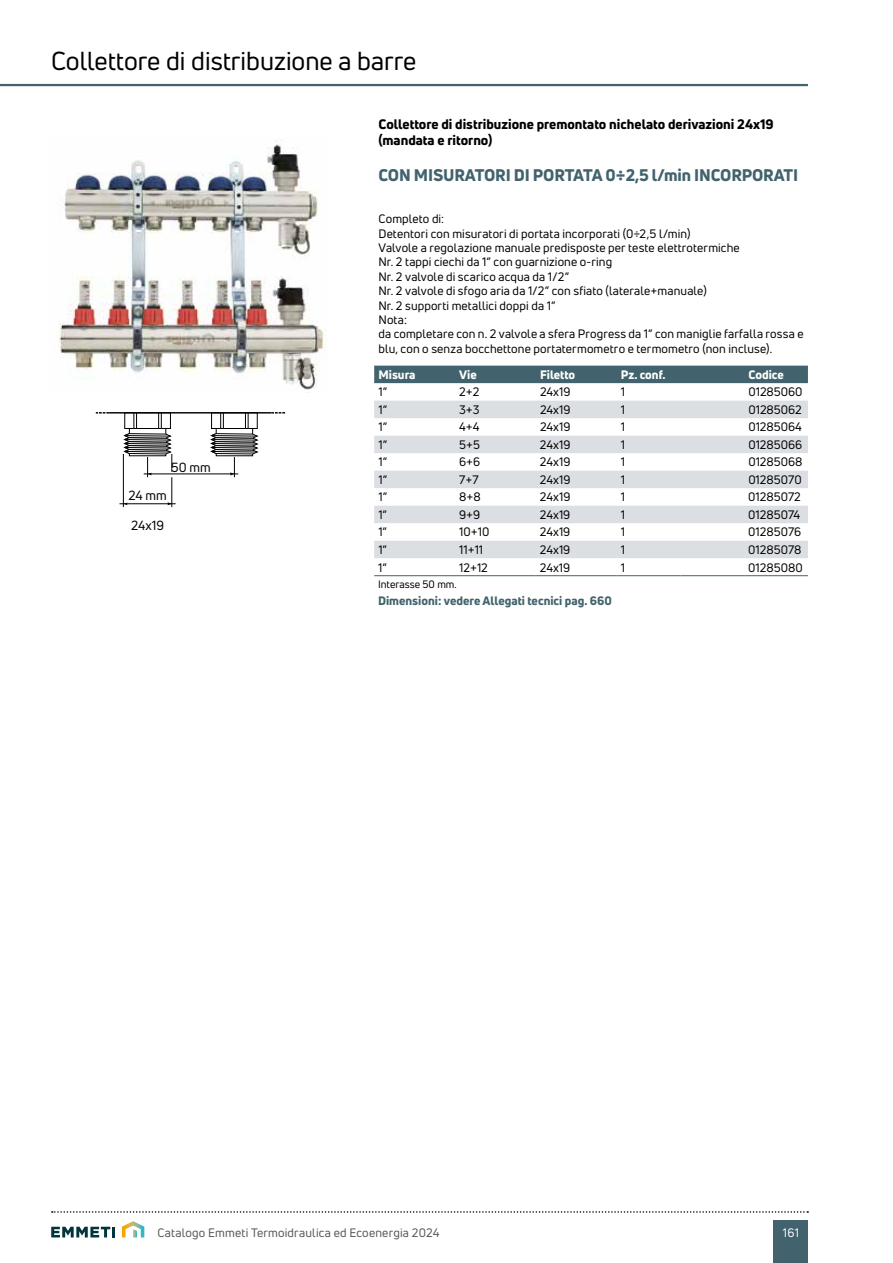
<style>
.page{position:relative;width:893px;height:1263px;background:#fff}
.page>*{position:absolute;margin:0;border:0;box-sizing:border-box;transform-origin:0 0}
.t1{font:25.5px "Uni Neue";color:#000}
.t2{font:800 16.5px "Uni Neue";letter-spacing:-.01em;color:#42636d}
.t3{font:800 13.5px/16.2px "Uni Neue";color:#000}
.t4{font:13.05px "Uni Neue";color:#000}
.t5{font:12px/14.4px "Uni Neue";letter-spacing:.01em;color:#000}
.t6{font:12px "Uni Neue";letter-spacing:.015em;color:#575756}
.t7{font:800 12px "Uni Neue";color:#42636d}
.t8{font:800 12px "Uni Neue";color:#fff}
.t9{font:12px "Uni Neue";color:#fff}
.t10{font:10.5px "Uni Neue";color:#000}
</style>
<div class="page">
<hr style="left:0;top:84px;width:808px;height:2px;background:#42636d">
<svg style="left:122px;top:1221px;width:22px;height:16px"></svg>
<svg style="left:51px;top:1227px;width:64px;height:10px"></svg>
<div style="left:774px;top:1220px;width:34px;height:43px;background:#42636d"></div>
<svg style="left:52px;top:1211px;width:756px;height:2px"></svg>
<hr style="left:119px;top:503px;width:57px;height:1px;background:#000">
<hr style="left:123px;top:454px;width:1px;height:53px;background:#000">
<hr style="left:172px;top:477px;width:1px;height:30px;background:#000">
<hr style="left:144px;top:474px;width:94px;height:1px;background:#000">
<svg style="left:123px;top:413px;width:50px;height:64px"></svg>
<svg style="left:210px;top:413px;width:49px;height:64px"></svg>
<svg style="left:272px;top:412px;width:13px;height:1px"></svg>
<svg style="left:96px;top:412px;width:13px;height:1px"></svg>
<hr style="left:109px;top:412px;width:163px;height:1px;background:#000">
<img style="left:59px;top:140px;width:267px;height:250px">
<div style="left:374px;top:366px;width:434px;height:17px;background:#42636d"></div>
<svg style="left:374px;top:401px;width:434px;height:157px;fill:#dbdfe3"></svg>
<hr style="left:374px;top:575px;width:81px;height:1px;background:#42636d">
<hr style="left:455px;top:575px;width:81px;height:1px;background:#42636d">
<hr style="left:536px;top:575px;width:81px;height:1px;background:#42636d">
<hr style="left:617px;top:575px;width:63px;height:1px;background:#42636d">
<hr style="left:680px;top:575px;width:64px;height:1px;background:#42636d">
<hr style="left:744px;top:575px;width:64px;height:1px;background:#42636d">
<h1 class="t1" style="left:51px;top:45px;width:367px">Collettore di distribuzione a barre</h1>
<p class="t4" style="left:171px;top:459px;width:41px">50 mm</p>
<p class="t4" style="left:128px;top:487px;width:40px">24 mm</p>
<p class="t4" style="left:131px;top:517px;width:35px">24x19</p>
<p class="t3" style="left:378px;top:116px;width:397px">Collettore di distribuzione premontato nichelato derivazioni 24x19 (mandata e ritorno)</p>
<h2 class="t2" style="left:378px;top:164px;width:421px">CON MISURATORI DI PORTATA 0÷2,5 l/min INCORPORATI</h2>
<p class="t5" style="left:378px;top:212px;width:427px">Completo di:<br>Detentori con misuratori di portata incorporati (0÷2,5 l/min)<br>Valvole a regolazione manuale predisposte per teste elettrotermiche<br>Nr. 2 tappi ciechi da 1” con guarnizione o-ring<br>Nr. 2 valvole di scarico acqua da 1/2”<br>Nr. 2 valvole di sfogo aria da 1/2” con sfiato (laterale+manuale)<br>Nr. 2 supporti metallici doppi da 1”<br>Nota:<br>da completare con n. 2 valvole a sfera Progress da 1” con maniglie farfalla rossa e blu, con o senza bocchettone portatermometro e termometro (non incluse).</p>
<p class="t8" style="left:378px;top:366px;width:38px">Misura</p>
<p class="t8" style="left:459px;top:366px;width:19px">Vie</p>
<p class="t8" style="left:540px;top:366px;width:37px">Filetto</p>
<p class="t8" style="left:621px;top:366px;width:46px">Pz. conf.</p>
<p class="t8" style="left:748px;top:366px;width:37px">Codice</p>
<p class="t5" style="left:378px;top:385px;width:10px">1”</p>
<p class="t5" style="left:459px;top:385px;width:22px">2+2</p>
<p class="t5" style="left:540px;top:385px;width:32px">24x19</p>
<p class="t5" style="left:621px;top:385px;width:6px">1</p>
<p class="t5" style="left:748px;top:385px;width:56px">01285060</p>
<p class="t5" style="left:378px;top:402px;width:10px">1”</p>
<p class="t5" style="left:459px;top:402px;width:22px">3+3</p>
<p class="t5" style="left:540px;top:402px;width:32px">24x19</p>
<p class="t5" style="left:621px;top:402px;width:6px">1</p>
<p class="t5" style="left:748px;top:402px;width:55px">01285062</p>
<p class="t5" style="left:378px;top:420px;width:10px">1”</p>
<p class="t5" style="left:459px;top:420px;width:22px">4+4</p>
<p class="t5" style="left:540px;top:420px;width:32px">24x19</p>
<p class="t5" style="left:621px;top:420px;width:6px">1</p>
<p class="t5" style="left:748px;top:420px;width:55px">01285064</p>
<p class="t5" style="left:378px;top:437px;width:10px">1”</p>
<p class="t5" style="left:459px;top:437px;width:22px">5+5</p>
<p class="t5" style="left:540px;top:437px;width:32px">24x19</p>
<p class="t5" style="left:621px;top:437px;width:6px">1</p>
<p class="t5" style="left:748px;top:437px;width:55px">01285066</p>
<p class="t5" style="left:378px;top:455px;width:10px">1”</p>
<p class="t5" style="left:459px;top:455px;width:23px">6+6</p>
<p class="t5" style="left:540px;top:455px;width:32px">24x19</p>
<p class="t5" style="left:621px;top:455px;width:6px">1</p>
<p class="t5" style="left:748px;top:455px;width:56px">01285068</p>
<p class="t5" style="left:378px;top:472px;width:10px">1”</p>
<p class="t5" style="left:459px;top:472px;width:21px">7+7</p>
<p class="t5" style="left:540px;top:472px;width:32px">24x19</p>
<p class="t5" style="left:621px;top:472px;width:6px">1</p>
<p class="t5" style="left:748px;top:472px;width:55px">01285070</p>
<p class="t5" style="left:378px;top:490px;width:10px">1”</p>
<p class="t5" style="left:459px;top:490px;width:23px">8+8</p>
<p class="t5" style="left:540px;top:490px;width:32px">24x19</p>
<p class="t5" style="left:621px;top:490px;width:6px">1</p>
<p class="t5" style="left:748px;top:490px;width:54px">01285072</p>
<p class="t5" style="left:378px;top:507px;width:10px">1”</p>
<p class="t5" style="left:459px;top:507px;width:23px">9+9</p>
<p class="t5" style="left:540px;top:507px;width:32px">24x19</p>
<p class="t5" style="left:621px;top:507px;width:6px">1</p>
<p class="t5" style="left:748px;top:507px;width:54px">01285074</p>
<p class="t5" style="left:378px;top:525px;width:10px">1”</p>
<p class="t5" style="left:459px;top:525px;width:32px">10+10</p>
<p class="t5" style="left:540px;top:525px;width:32px">24x19</p>
<p class="t5" style="left:621px;top:525px;width:6px">1</p>
<p class="t5" style="left:748px;top:525px;width:55px">01285076</p>
<p class="t5" style="left:378px;top:542px;width:10px">1”</p>
<p class="t5" style="left:459px;top:542px;width:26px">11+11</p>
<p class="t5" style="left:540px;top:542px;width:32px">24x19</p>
<p class="t5" style="left:621px;top:542px;width:6px">1</p>
<p class="t5" style="left:748px;top:542px;width:55px">01285078</p>
<p class="t5" style="left:378px;top:560px;width:10px">1”</p>
<p class="t5" style="left:459px;top:560px;width:30px">12+12</p>
<p class="t5" style="left:540px;top:560px;width:32px">24x19</p>
<p class="t5" style="left:621px;top:560px;width:6px">1</p>
<p class="t5" style="left:748px;top:560px;width:56px">01285080</p>
<p class="t10" style="left:378px;top:577px;width:80px">Interasse 50 mm.</p>
<p class="t7" style="left:378px;top:593px;width:235px">Dimensioni: vedere Allegati tecnici pag. 660</p>
<p class="t6" style="left:157px;top:1226px;width:284px">Catalogo Emmeti Termoidraulica ed Ecoenergia 2024</p>
<p class="t9" style="left:783px;top:1225px;width:18px">161</p>
</div>
